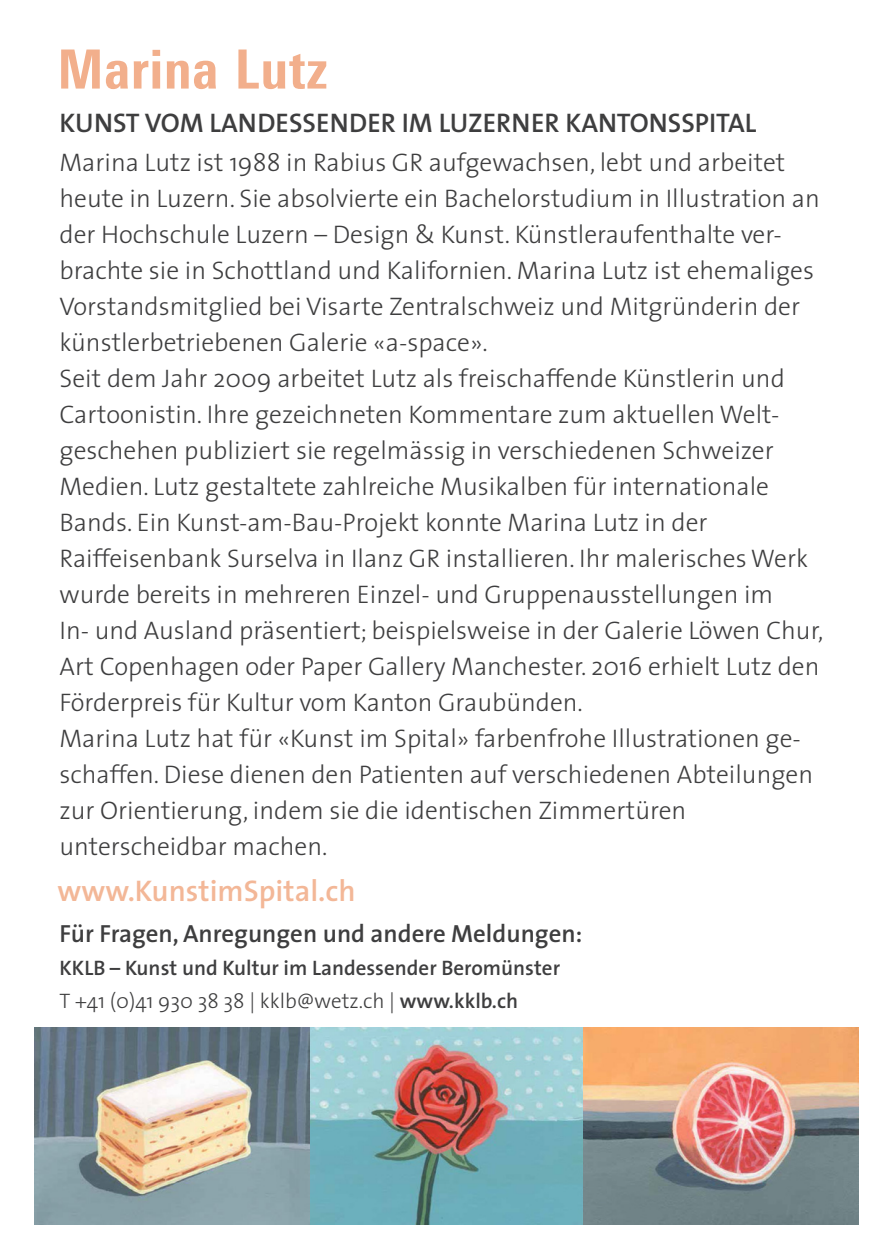
<style>
.page{position:relative;width:893px;height:1259px;background:#fff}
.page>*{position:absolute;margin:0;border:0;box-sizing:border-box;transform-origin:0 0}
.t1{font:800 condensed 54px "Linotype Univers";letter-spacing:.015em;color:#f2af8c}
.t2{font:600 30px "The Sans";color:#f3b797}
.t3{font:600 27px "The Sans";color:#3e3e3f}
.t4{font:300 25.5px/36px "The Sans";color:#3e3e3f}
.t5{font:600 24.9px "The Sans";color:#3e3e3f}
.t6{font:600 21px/33px "The Sans";color:#3e3e3f}
.s1{font-weight:300}
</style>
<div class="page">
<img style="left:309px;top:1027px;width:550px;height:197px">
<img style="left:34px;top:1027px;width:275px;height:197px">
<h1 class="t1" style="left:57px;top:35px;width:272px">Marina Lutz</h1>
<p class="t3" style="left:60px;top:100px;width:694px">Kunst vom Landessender im Luzerner Kantonsspital</p>
<p class="t4" style="left:60px;top:144px;width:765px">Marina Lutz ist 1988 in Rabius GR aufgewachsen, lebt und arbeitet heute in Luzern. Sie absolvierte ein Bachelorstudium in Illustration an der Hochschule Luzern – Design &amp; Kunst. Künstleraufenthalte ver&shy;brachte sie in Schottland und Kalifornien. Marina Lutz ist ehemaliges Vorstandsmitglied bei Visarte Zentralschweiz und Mitgründerin der künstlerbetriebenen Galerie «a-space».<br>Seit dem Jahr 2009 arbeitet Lutz als freischaffende Künstlerin und Cartoonistin. Ihre gezeichneten Kommentare zum aktuellen Welt&shy;geschehen publiziert sie regelmässig in verschiedenen Schweizer Medien. Lutz gestaltete zahlreiche Musikalben für internationale Bands. Ein Kunst-am-Bau-Projekt konnte Marina Lutz in der Raiffeisenbank Surselva in Ilanz GR installieren. Ihr malerisches Werk wurde bereits in mehreren Einzel- und Gruppenausstellungen im<br>In- und Ausland präsentiert; beispielsweise in der Galerie Löwen Chur, Art Copenhagen oder Paper Gallery Manchester. 2016 erhielt Lutz den Förderpreis für Kultur vom Kanton Graubünden.<br>Marina Lutz hat für «Kunst im Spital» farbenfrohe Illustrationen ge&shy;schaffen. Diese dienen den Patienten auf verschiedenen Abteilungen zur Orientierung, indem sie die identischen Zimmertüren unterscheidbar machen.</p>
<p class="t2" style="left:57px;top:865px;width:300px">www.KunstimSpital.ch</p>
<p class="t5" style="left:60px;top:913px;width:524px">Für Fragen, Anregungen und andere Meldungen:</p>
<p class="t6" style="left:60px;top:951px;width:502px">KKLB – Kunst und Kultur im Landessender Beromünster<br><span class="s1">T +41 (0)41 930 38 38 | kklb@wetz.ch |</span> www.kklb.ch</p>
</div>
